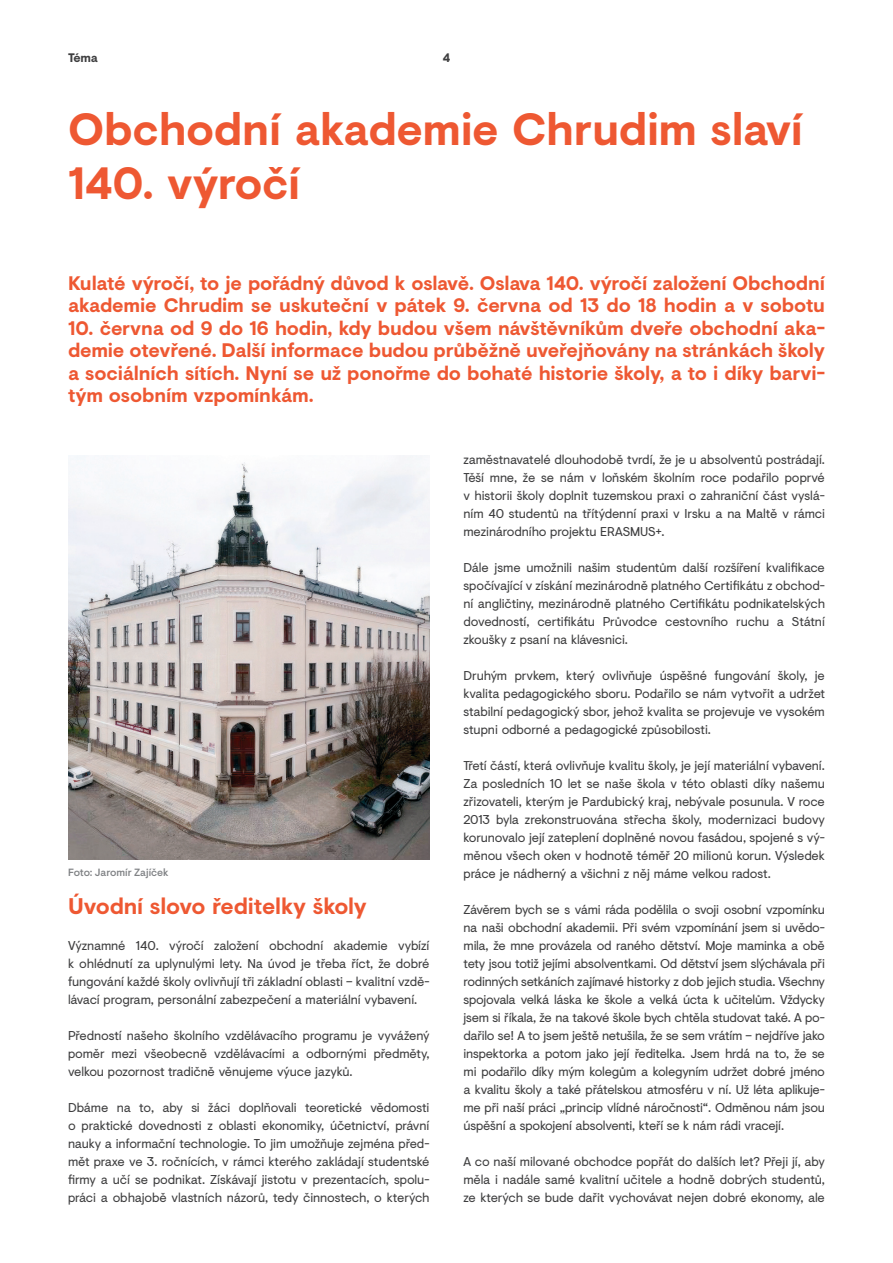
<style>
.page{position:relative;width:893px;height:1263px;background:#fff}
.page>*{position:absolute;margin:0;border:0;box-sizing:border-box;transform-origin:0 0}
.t1{font:700 45px/54px "Visuelt";letter-spacing:-.01em;color:#ee5832}
.t2{font:700 22.5px "Visuelt";letter-spacing:-.01em;color:#ee5832}
.t3{font:700 19.5px/22.5px "Visuelt";letter-spacing:-.01em;color:#ee5832}
.t4{font:12.75px/18px "Visuelt";letter-spacing:-.01em;color:#3e3e3f;text-align:justify}
.t5{font:700 12.3px "Visuelt";color:#3e3e3f}
.t6{font:500 10.5px "Visuelt Pro";color:#808285}
</style>
<div class="page">
<img style="left:68px;top:455px;width:361px;height:404px">
<p class="t5" style="left:68px;top:49px;width:31px">Téma</p>
<p class="t5" style="left:443px;top:49px;width:9px">4</p>
<h1 class="t1" style="left:68px;top:100px;width:736px">Obchodní akademie Chrudim slaví<br>140. výročí</h1>
<h3 class="t3" style="left:68px;top:271px;width:758px">Kulaté výročí, to je pořádný důvod k oslavě. Oslava 140. výročí založení Obchodní akademie Chrudim se uskuteční v pátek 9. června od 13 do 18 hodin a v sobotu</h3>
<p class="t3" style="left:68px;top:316px;width:758px;text-align:justify">10. června od 9 do 16 hodin, kdy budou všem návštěvníkům dveře obchodní aka&shy;demie otevřené. Další informace budou průběžně uveřejňovány na stránkách školy a sociálních sítích. Nyní se už ponořme do bohaté historie školy, a to i díky barvi&shy;tým osobním vzpomínkám.</p>
<p class="t6" style="left:68px;top:866px;width:102px">Foto: Jaromír Zajíček</p>
<h2 class="t2" style="left:68px;top:889px;width:300px">Úvodní slovo ředitelky školy</h2>
<p class="t4" style="left:68px;top:936px;width:363px">Významné 140. výročí založení obchodní akademie vybízí k ohlédnutí za uplynulými lety. Na úvod je třeba říct, že dobré fungování každé školy ovlivňují tři základní oblasti – kvalitní vzdě&shy;lávací program, personální zabezpečení a materiální vybavení.</p>
<p class="t4" style="left:68px;top:1026px;width:363px">Předností našeho školního vzdělávacího programu je vyvážený poměr mezi všeobecně vzdělávacími a odbornými předměty, velkou pozornost tradičně věnujeme výuce jazyků.</p>
<p class="t4" style="left:68px;top:1098px;width:363px">Dbáme na to, aby si žáci doplňovali teoretické vědomosti o praktické dovednosti z oblasti ekonomiky, účetnictví, právní nauky a informační technologie. To jim umožňuje zejména před&shy;mět praxe ve 3. ročnících, v rámci kterého zakládají studentské firmy a učí se podnikat. Získávají jistotu v prezentacích, spolu&shy;práci a obhajobě vlastních názorů, tedy činnostech, o kterých</p>
<p class="t4" style="left:463px;top:450px;width:363px">zaměstnavatelé dlouhodobě tvrdí, že je u absolventů postrádají.<br>Těší mne, že se nám v loňském školním roce podařilo poprvé v historii školy doplnit tuzemskou praxi o zahraniční část vyslá&shy;ním 40 studentů na třítýdenní praxi v Irsku a na Maltě v rámci mezinárodního projektu ERASMUS+.</p>
<p class="t4" style="left:463px;top:558px;width:363px">Dále jsme umožnili našim studentům další rozšíření kvalifikace spočívající v získání mezinárodně platného Certifikátu z obchod&shy;ní angličtiny, mezinárodně platného Certifikátu podnikatelských dovedností, certifikátu Průvodce cestovního ruchu a Státní zkoušky z psaní na klávesnici.</p>
<p class="t4" style="left:463px;top:666px;width:363px">Druhým prvkem, který ovlivňuje úspěšné fungování školy, je kvalita pedagogického sboru. Podařilo se nám vytvořit a udržet stabilní pedagogický sbor, jehož kvalita se projevuje ve vysokém stupni odborné a pedagogické způsobilosti.</p>
<p class="t4" style="left:463px;top:756px;width:363px">Třetí částí, která ovlivňuje kvalitu školy, je její materiální vybavení.<br>Za posledních 10 let se naše škola v této oblasti díky našemu zřizovateli, kterým je Pardubický kraj, nebývale posunula. V roce 2013 byla zrekonstruována střecha školy, modernizaci budovy korunovalo její zateplení doplněné novou fasádou, spojené s vý&shy;měnou všech oken v hodnotě téměř 20 milionů korun. Výsledek práce je nádherný a všichni z něj máme velkou radost.</p>
<p class="t4" style="left:463px;top:900px;width:363px">Závěrem bych se s vámi ráda podělila o svoji osobní vzpomínku na naši obchodní akademii. Při svém vzpomínání jsem si uvědo&shy;mila, že mne provázela od raného dětství. Moje maminka a obě tety jsou totiž jejími absolventkami. Od dětství jsem slýchávala při rodinných setkáních zajímavé historky z dob jejich studia. Všechny spojovala velká láska ke škole a velká úcta k učitelům. Vždycky jsem si říkala, že na takové škole bych chtěla studovat také. A po&shy;dařilo se! A to jsem ještě netušila, že se sem vrátím – nejdříve jako inspektorka a potom jako její ředitelka. Jsem hrdá na to, že se mi podařilo díky mým kolegům a kolegyním udržet dobré jméno a kvalitu školy a také přátelskou atmosféru v ní. Už léta aplikuje&shy;me při naší práci „princip vlídné náročnosti“. Odměnou nám jsou úspěšní a spokojení absolventi, kteří se k nám rádi vracejí.</p>
<p class="t4" style="left:463px;top:1152px;width:363px">A co naší milované obchodce popřát do dalších let? Přeji jí, aby měla i nadále samé kvalitní učitele a hodně dobrých studentů, ze kterých se bude dařit vychovávat nejen dobré ekonomy, ale</p>
</div>
